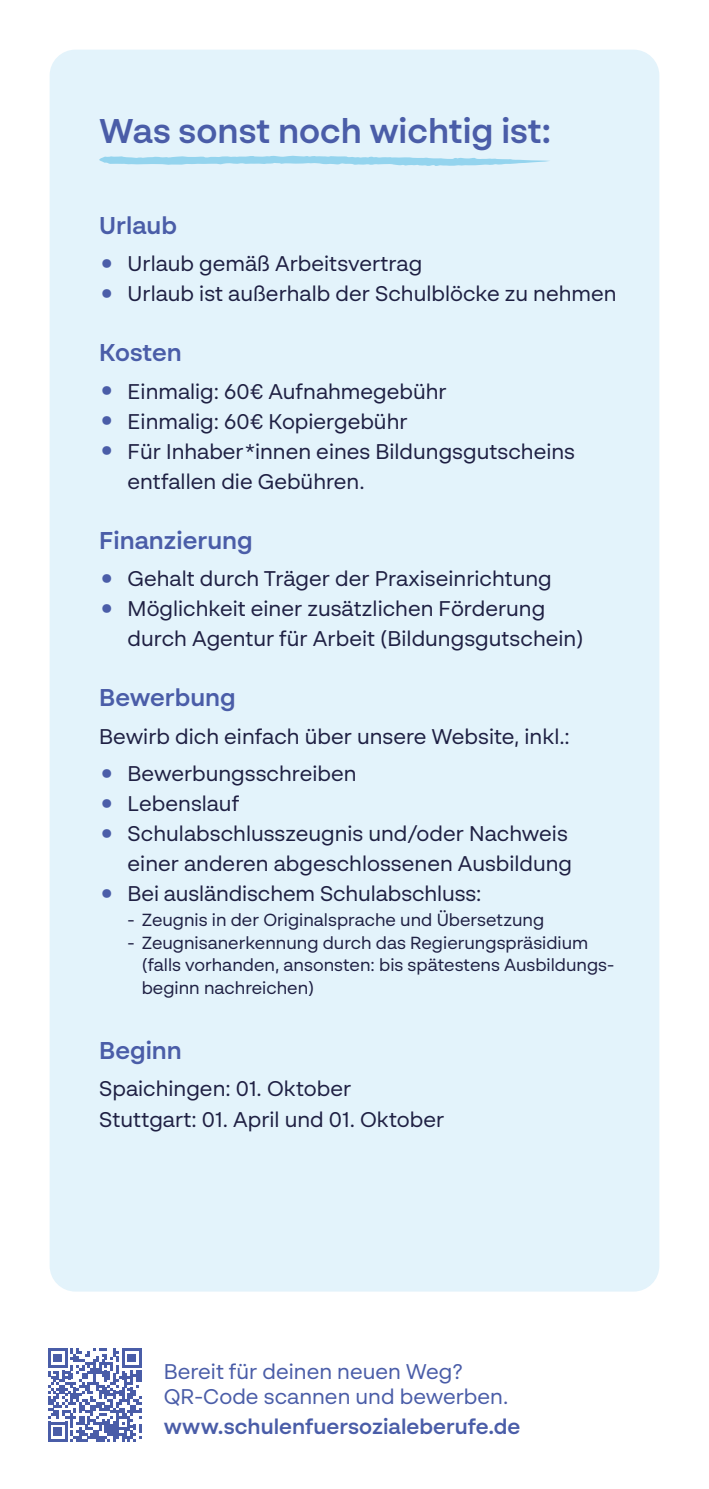
<style>
.page{position:relative;width:709px;height:1489px;background:#fff}
.page>*{position:absolute;margin:0;border:0;box-sizing:border-box;transform-origin:0 0}
.t1{font:600 34.25px "BR Sonoma";color:#4a5da8}
.t2{font:600 24.25px "BR Sonoma";color:#4a5da8}
.t3{font:21.25px/30px "BR Sonoma";color:#1f2043}
.t4{font:21.25px/25px "BR Sonoma";color:#4a5da8}
.t5{font:600 21.25px "BR Sonoma";color:#4a5da8}
.t6{font:17.5px/22.5px "BR Sonoma";color:#1f2043}
.s1{font-size:30px;color:#4a5da8}
</style>
<div class="page">
<div style="left:50px;top:50px;width:609px;height:1241px;background:#e3f3fb;border-radius:26px"></div>
<svg style="left:99px;top:155px;width:451px;height:11px"></svg>
<svg style="left:48px;top:1348px;width:93px;height:93px"></svg>
<h1 class="t1" style="left:99px;top:110px;width:453px">Was sonst noch wichtig ist:</h1>
<p class="t2" style="left:99px;top:210px;width:79px">Urlaub</p>
<p class="t3" style="left:99px;top:248px;width:324px"><span class="s1">•</span> Urlaub gemäß Arbeitsvertrag</p>
<p class="t3" style="left:99px;top:278px;width:519px"><span class="s1">•</span> Urlaub ist außerhalb der Schulblöcke zu nehmen</p>
<p class="t2" style="left:99px;top:337px;width:84px">Kosten</p>
<p class="t3" style="left:99px;top:375px;width:349px"><span class="s1">•</span> Einmalig: 60€ Aufnahmegebühr</p>
<p class="t3" style="left:99px;top:405px;width:310px"><span class="s1">•</span> Einmalig: 60€ Kopiergebühr</p>
<p class="t3" style="left:128px;top:435px;width:449px;text-indent:-28px"><span class="s1">•</span> Für Inhaber*innen eines Bildungsgutscheins entfallen die Gebühren.</p>
<p class="t2" style="left:99px;top:525px;width:155px">Finanzierung</p>
<p class="t3" style="left:99px;top:563px;width:454px"><span class="s1">•</span> Gehalt durch Träger der Praxiseinrichtung</p>
<p class="t3" style="left:128px;top:593px;width:457px;text-indent:-28px"><span class="s1">•</span> Möglichkeit einer zusätzlichen Förderung durch Agentur für Arbeit (Bildungsgutschein)</p>
<p class="t2" style="left:99px;top:682px;width:138px">Bewerbung</p>
<p class="t3" style="left:99px;top:720px;width:472px">Bewirb dich einfach über unsere Website, inkl.:</p>
<p class="t3" style="left:99px;top:758px;width:259px"><span class="s1">•</span> Bewerbungsschreiben</p>
<p class="t3" style="left:99px;top:788px;width:142px"><span class="s1">•</span> Lebenslauf</p>
<p class="t3" style="left:99px;top:818px;width:474px;text-align:right"><span class="s1">•</span> Schulabschlusszeugnis und/oder Nachweis einer anderen abgeschlossenen Ausbildung</p>
<p class="t3" style="left:99px;top:878px;width:384px"><span class="s1">•</span> Bei ausländischem Schulabschluss:</p>
<p class="t6" style="left:128px;top:908px;width:418px">- Zeugnis in der Originalsprache und Übersetzung</p>
<p class="t6" style="left:142px;top:931px;width:474px;text-indent:-14px">- Zeugnisanerkennung durch das Regierungspräsidium (falls vorhanden, ansonsten: bis spätestens Ausbildungs&shy;beginn nachreichen)</p>
<p class="t2" style="left:99px;top:1035px;width:84px">Beginn</p>
<p class="t3" style="left:99px;top:1073px;width:346px">Spaichingen: 01. Oktober<br>Stuttgart: 01. April und 01. Oktober</p>
<p class="t4" style="left:164px;top:1358px;width:346px">Bereit für deinen neuen Weg?<br>QR-Code scannen und bewerben.</p>
<p class="t5" style="left:164px;top:1413px;width:358px">www.schulenfuersozialeberufe.de</p>
</div>
